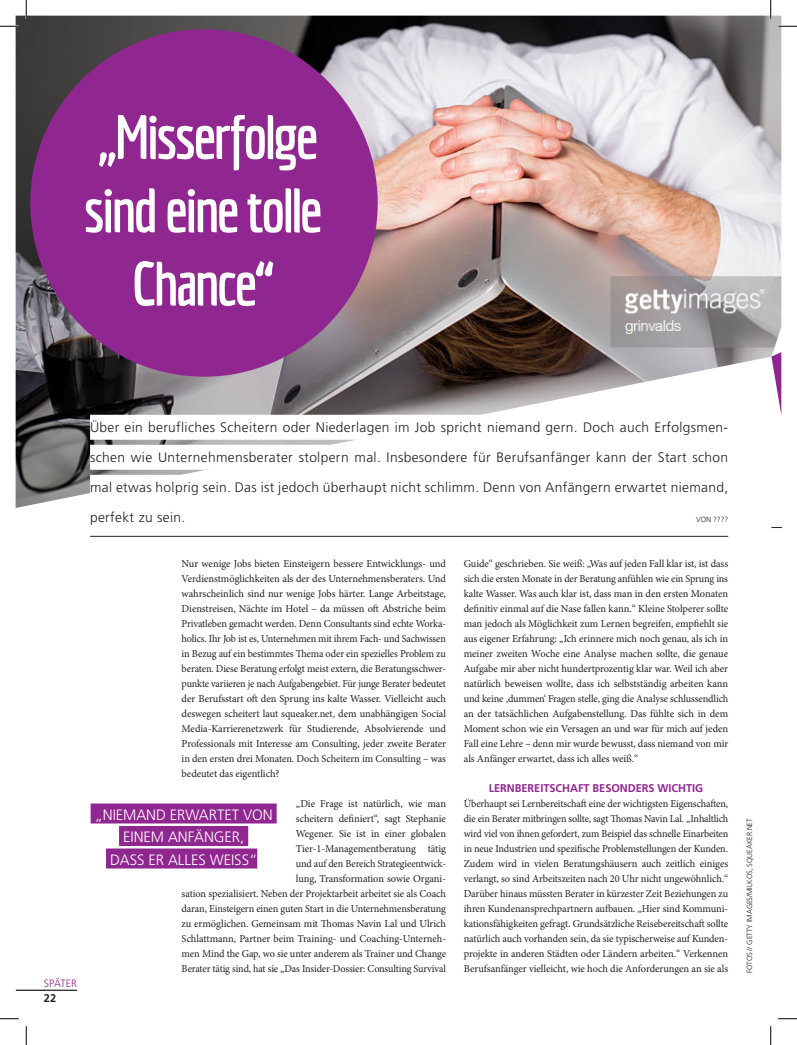
<style>
.page{position:relative;width:797px;height:1045px;background:#fff}
.page>*{position:absolute;margin:0;border:0;box-sizing:border-box;transform-origin:0 0}
.t1{font:700 61.12px/73.4px "Economica";letter-spacing:-.055em;color:#fff;text-align:center}
.t2{font:300 15px "Frutiger LT";letter-spacing:-.005em;color:#fff}
.t3{font:300 13.75px/30px "Frutiger LT";letter-spacing:.025em;color:#231f20;text-align:justify}
.t4{font:700 11.25px "Frutiger LT";letter-spacing:-.005em;color:#90268f}
.t5{font:700 11.25px "Frutiger LT";color:#231f20}
.t6{font:10.62px/15px "Minion Pro";letter-spacing:-.01em;color:#231f20;text-align:justify}
.t7{font:10.62px/15px "Minion Pro";letter-spacing:-.01em;color:#231f20;text-align:justify;scale:.96 1}
.t8{font:300 10.62px "Frutiger LT";letter-spacing:-.01em;color:#90268f}
.t9{font:300 7.5px "Frutiger LT";letter-spacing:-.01em;color:#231f20}
</style>
<div class="page">
<hr style="left:44px;top:989px;width:33px;height:2px;background:#231f20">
<hr style="left:16px;top:989px;width:29px;height:2px;background:#231f20">
<img style="left:16px;top:16px;width:765px;height:492px">
<div style="left:30px;top:29px;width:348px;height:348px;background:#90268f;border-radius:50%"></div>
<div style="left:90px;top:415px;width:638px;height:25px;background:#fff"></div>
<div style="left:90px;top:445px;width:638px;height:25px;background:#fff"></div>
<div style="left:90px;top:475px;width:638px;height:25px;background:#fff"></div>
<hr style="left:90px;top:536px;width:638px;height:1px;background:#231f20">
<div style="left:90px;top:505px;width:95px;height:25px;background:#fff"></div>
<div style="left:91px;top:803px;width:186px;height:20px;background:#90268f"></div>
<div style="left:119px;top:826px;width:129px;height:20px;background:#90268f"></div>
<div style="left:106px;top:848px;width:151px;height:20px;background:#90268f"></div>
<svg style="left:0;top:25px;width:19px;height:2px"></svg>
<svg style="left:778px;top:25px;width:19px;height:2px"></svg>
<svg style="left:0;top:1018px;width:19px;height:1px"></svg>
<svg style="left:778px;top:1018px;width:19px;height:1px"></svg>
<svg style="left:25px;top:0;width:2px;height:19px"></svg>
<svg style="left:25px;top:1026px;width:2px;height:19px"></svg>
<svg style="left:770px;top:0;width:1px;height:19px"></svg>
<svg style="left:770px;top:1026px;width:1px;height:19px"></svg>
<h1 class="t1" style="left:84px;top:99px;width:240px">„Misserfolge sind eine tolle<br>Chance“</h1>
<p class="t8" style="left:44px;top:977px;width:34px">SPÄTER</p>
<p class="t5" style="left:44px;top:991px;width:14px">22</p>
<p class="t3" style="left:90px;top:412px;width:639px">Über ein berufliches Scheitern oder Niederlagen im Job spricht niemand gern. Doch auch Erfolgsmen&shy;schen wie Unternehmensberater stolpern mal. Insbesondere für Berufsanfänger kann der Start schon mal etwas holprig sein. Das ist jedoch überhaupt nicht schlimm. Denn von Anfängern erwartet niemand, perfekt zu sein.</p>
<p class="t9" style="left:696px;top:515px;width:34px">Von ????</p>
<p class="t6" style="left:182px;top:556px;width:266px">Nur wenige Jobs bieten Einsteigern bessere Entwicklungs- und Verdienstmöglichkeiten als der des Unternehmensberaters. Und wahrscheinlich sind nur wenige Jobs härter. Lange Arbeitstage, Dienstreisen, Nächte im Hotel – da müssen oft Abstriche beim Privatleben gemacht werden. Denn Consultants sind echte Worka&shy;holics. Ihr Job ist es, Unternehmen mit ihrem Fach- und Sachwissen in Bezug auf ein bestimmtes Thema oder ein spezielles Problem zu beraten. Diese Beratung erfolgt meist extern, die Beratungsschwer&shy;punkte variieren je nach Aufgabengebiet. Für junge Berater bedeutet der Berufsstart oft den Sprung ins kalte Wasser. Vielleicht auch deswegen scheitert laut squeaker.net, dem unabhängigen Social Media-Karrierenetzwerk für Studierende, Absolvierende und Professionals mit Interesse am Consulting, jeder zweite Berater in den ersten drei Monaten. Doch Scheitern im Consulting – was bedeutet das eigentlich?</p>
<p class="t6" style="left:182px;top:796px;width:266px;text-align:right">„Die Frage ist natürlich, wie man<br>scheitern definiert“, sagt Stephanie<br>Wegener. Sie ist in einer globalen Tier-1-Managementberatung tätig<br>und auf den Bereich Strategieentwick-<br>lung, Transformation sowie Organi-<br>sation spezialisiert. Neben der Projektarbeit arbeitet sie als Coach daran, Einsteigern einen guten Start in die Unternehmensberatung zu ermöglichen. Gemeinsam mit Thomas Navin Lal und Ulrich Schlattmann, Partner beim Training- und Coaching-Unterneh&shy;men Mind the Gap, wo sie unter anderem als Trainer und Change Berater tätig sind, hat sie „Das Insider-Dossier: Consulting Survival</p>
<h2 class="t2" style="left:95px;top:806px;width:179px">„Nie mand erwartet von</h2>
<h2 class="t2" style="left:123px;top:828px;width:123px">einem Anfänger,</h2>
<h2 class="t2" style="left:110px;top:851px;width:10px">dass</h2>
<h2 class="t2" style="left:148px;top:851px;width:110px">er alles weiSS“</h2>
<p class="t6" style="left:464px;top:556px;width:266px">Guide“ geschrieben. Sie weiß: „Was auf jeden Fall klar ist, ist dass sich die ersten Monate in der Beratung anfühlen wie ein Sprung ins kalte Wasser. Was auch klar ist, dass man in den ersten Monaten definitiv einmal auf die Nase fallen kann.“ Kleine Stolperer sollte man jedoch als Möglichkeit zum Lernen begreifen, empfiehlt sie aus eigener Erfahrung: „Ich erinnere mich noch genau, als ich in meiner zweiten Woche eine Analyse machen sollte, die genaue Aufgabe mir aber nicht hundertprozentig klar war. Weil ich aber natürlich beweisen wollte, dass ich selbstständig arbeiten kann und keine ‚dummen‘ Fragen stelle, ging die Analyse schlussendlich an der tatsächlichen Aufgabenstellung. Das fühlte sich in dem Moment schon wie ein Versagen an und war für mich auf jeden Fall eine Lehre – denn mir wurde bewusst, dass niemand von mir als Anfänger erwartet, dass ich alles weiß.“</p>
<p class="t4" style="left:488px;top:781px;width:216px">LERNBEREITSCHAFT BESONDERS WICHTIG</p>
<p class="t7" style="left:464px;top:796px;width:277px">Überhaupt sei Lernbereitschaft eine der wichtigsten Eigenschaften, die ein Berater mitbringen sollte, sagt Thomas Navin Lal. „Inhaltlich wird viel von ihnen gefordert, zum Beispiel das schnelle Einarbeiten in neue Industrien und spezifische Problemstellungen der Kunden.<br>Zudem wird in vielen Beratungshäusern auch zeitlich einiges verlangt, so sind Arbeitszeiten nach 20 Uhr nicht ungewöhnlich.“ Darüber hinaus müssten Berater in kürzester Zeit Beziehungen zu ihren Kundenansprechpartnern aufbauen. „Hier sind Kommuni&shy;kationsfähigkeiten gefragt. Grundsätzliche Reisebereitschaft sollte natürlich auch vorhanden sein, da sie typischerweise auf Kunden&shy;projekte in anderen Städten oder Ländern arbeiten.“ Verkennen Berufsanfänger vielleicht, wie hoch die Anforderungen an sie als</p>
<p class="t9" style="left:745px;top:973px;width:157px;rotate:-90deg">Fotos // Getty Images/Mi lkos, squeaker.net</p>
</div>
